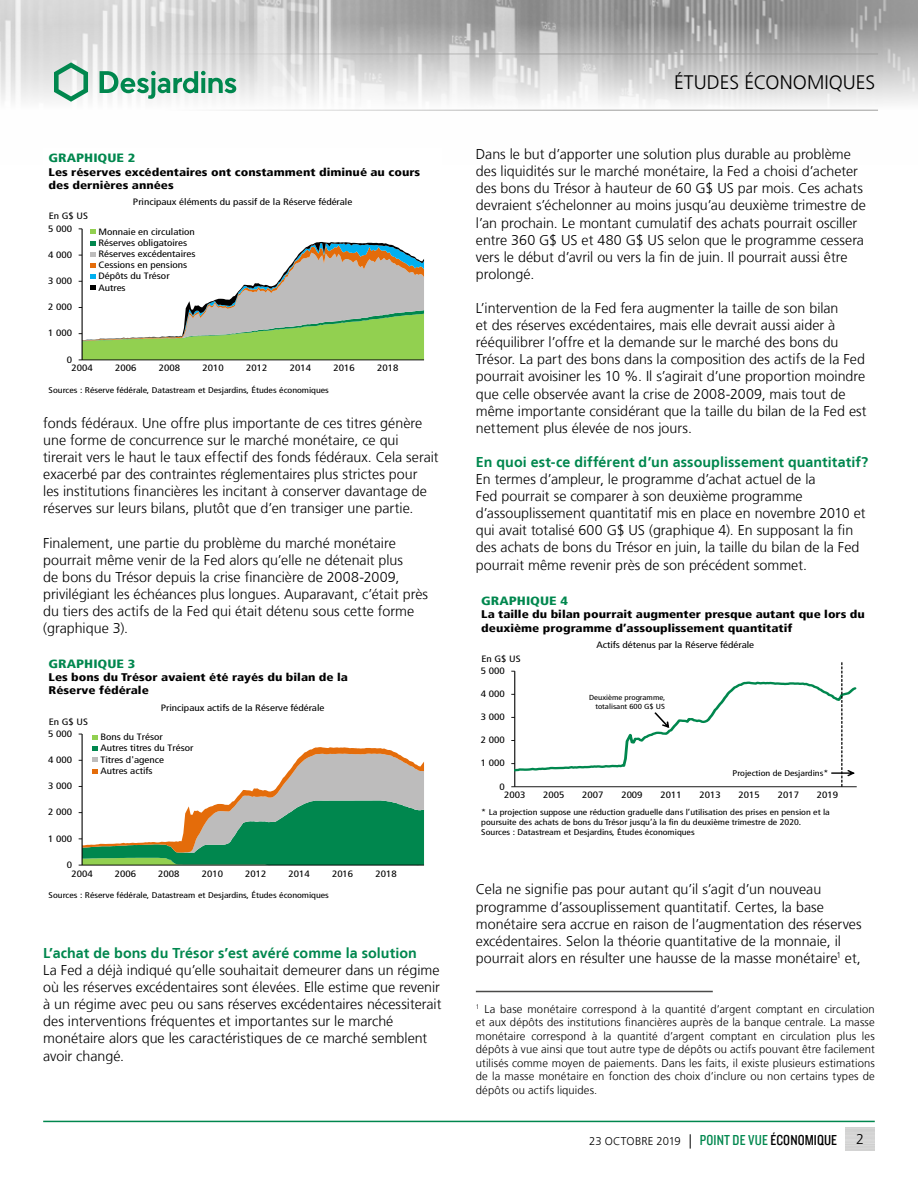
<style>
.page{position:relative;width:918px;height:1188px;background:#fff}
.page>*{position:absolute;margin:0;border:0;box-sizing:border-box;transform-origin:0 0}
.t1{font:300 19.5px "Frutiger LT";color:#000}
.t2{font:300 14.25px/17.1px "Frutiger LT";color:#000}
.t3{font:700 14.25px "Frutiger LT";letter-spacing:.005em;color:#00874e}
.t4{font:900 condensed 12px "Frutiger LT";color:#00874e;scale:1.2 1}
.t5{font:300 11.25px/13.5px "Frutiger LT";letter-spacing:.01em;color:#000;text-align:justify}
.t6{font:900 condensed 11.1px/13.2px "Frutiger LT";color:#000;scale:1.2 1}
.t7{font:condensed 9.3px "Frutiger LT";color:#000;scale:1.2 1}
.t8{font:condensed 9.15px/11.2px "Frutiger LT";color:#000;scale:1.2 1}
.t9{font:condensed 8.25px/9.9px "Frutiger LT";color:#000;scale:1.2 1}
.t10{font:condensed 7.35px/8.9px "Frutiger LT";color:#000;text-align:right;scale:1.2 1}
.s1{font-size:14.25px}
.s2{font-family:"Knockout 29 Junior Ltweight";font-weight:400;font-size:15px;color:#00874e}
.s3{font-family:"Knockout 29 Junior Ltweight";font-weight:400;font-size:15px}
</style>
<div class="page">
<img style="left:0;top:0;width:918px;height:110px">
<hr style="left:0;top:54px;width:878px;height:1px;background:#9d9d9c">
<hr style="left:0;top:110px;width:878px;height:1px;background:#9d9d9c">
<svg style="left:54px;top:62px;width:34px;height:40px"></svg>
<svg style="left:100px;top:71px;width:136px;height:28px"></svg>
<hr style="left:43px;top:1121px;width:832px;height:1px;background:#00874e">
<hr style="left:82px;top:734px;width:1px;height:131px;background:#000">
<svg style="left:92px;top:735px;width:6px;height:5px"></svg>
<svg style="left:79px;top:746px;width:345px;height:120px"></svg>
<svg style="left:511px;top:662px;width:346px;height:125px"></svg>
<hr style="left:82px;top:229px;width:1px;height:131px;background:#000">
<svg style="left:90px;top:229px;width:6px;height:5px"></svg>
<svg style="left:79px;top:241px;width:345px;height:120px"></svg>
<hr style="left:476px;top:991px;width:237px;height:1px;background:#4a4a49">
<p class="t4" style="left:49px;top:151px;width:74px">GRAPHIQUE 2</p>
<p class="t6" style="left:49px;top:166px;width:311px">Les réserves excédentaires ont constamment diminué au cours des dernières années</p>
<p class="t8" style="left:49px;top:211px;width:34px">En G$ US</p>
<p class="t7" style="left:48px;top:223px;width:21px">5 000</p>
<p class="t8" style="left:48px;top:249px;width:21px">4 000</p>
<p class="t8" style="left:48px;top:275px;width:21px">3 000</p>
<p class="t8" style="left:48px;top:302px;width:21px">2 000</p>
<p class="t8" style="left:48px;top:328px;width:21px">1 000</p>
<p class="t7" style="left:67px;top:354px;width:6px">0</p>
<p class="t8" style="left:133px;top:197px;width:184px">Principaux éléments du passif de la Réserve fédérale</p>
<p class="t8" style="left:98px;top:226px;width:82px">Monnaie en circulation<br>Réserves obligatoires<br>Réserves excédentaires<br>Cessions en pensions<br>Dépôts du Trésor<br>Autres</p>
<p class="t8" style="left:71px;top:363px;width:19px">2004</p>
<p class="t8" style="left:115px;top:363px;width:19px">2006</p>
<p class="t8" style="left:159px;top:363px;width:19px">2008</p>
<p class="t8" style="left:202px;top:363px;width:19px">2010</p>
<p class="t8" style="left:246px;top:363px;width:19px">2012</p>
<p class="t8" style="left:290px;top:363px;width:19px">2014</p>
<p class="t8" style="left:333px;top:363px;width:19px">2016</p>
<p class="t8" style="left:377px;top:363px;width:19px">2018</p>
<p class="t9" style="left:49px;top:385px;width:235px">Sources : Réserve fédérale, Datastream et Desjardins, Études économiques</p>
<p class="t2" style="left:43px;top:415px;width:397px">fonds fédéraux. Une offre plus importante de ces titres génère une forme de concurrence sur le marché monétaire, ce qui tirerait vers le haut le taux effectif des fonds fédéraux. Cela serait exacerbé par des contraintes réglementaires plus strictes pour<br>les institutions financières les incitant à conserver davantage de réserves sur leurs bilans, plutôt que d’en transiger une partie.</p>
<p class="t2" style="left:43px;top:534px;width:386px">Finalement, une partie du problème du marché monétaire pourrait même venir de la Fed alors qu’elle ne détenait plus<br>de bons du Trésor depuis la crise financière de 2008‑2009, privilégiant les échéances plus longues. Auparavant, c’était près du tiers des actifs de la Fed qui était détenu sous cette forme (graphique 3).</p>
<p class="t4" style="left:49px;top:656px;width:74px">GRAPHIQUE 3</p>
<p class="t6" style="left:49px;top:671px;width:251px">Les bons du Trésor avaient été rayés du bilan de la<br>Réserve fédérale</p>
<p class="t8" style="left:49px;top:716px;width:34px">En G$ US</p>
<p class="t7" style="left:48px;top:728px;width:21px">5 000</p>
<p class="t8" style="left:48px;top:754px;width:21px">4 000</p>
<p class="t8" style="left:48px;top:780px;width:21px">3 000</p>
<p class="t8" style="left:48px;top:807px;width:21px">2 000</p>
<p class="t8" style="left:48px;top:833px;width:21px">1 000</p>
<p class="t7" style="left:67px;top:859px;width:6px">0</p>
<p class="t8" style="left:161px;top:702px;width:138px">Principaux actifs de la Réserve fédérale</p>
<p class="t8" style="left:100px;top:731px;width:79px">Bons du Trésor<br>Autres titres du Trésor<br>Titres d'agence<br>Autres actifs</p>
<p class="t8" style="left:71px;top:868px;width:19px">2004</p>
<p class="t8" style="left:115px;top:868px;width:19px">2006</p>
<p class="t8" style="left:158px;top:868px;width:19px">2008</p>
<p class="t8" style="left:202px;top:868px;width:19px">2010</p>
<p class="t8" style="left:245px;top:868px;width:19px">2012</p>
<p class="t8" style="left:289px;top:868px;width:19px">2014</p>
<p class="t8" style="left:332px;top:868px;width:19px">2016</p>
<p class="t8" style="left:375px;top:868px;width:19px">2018</p>
<p class="t9" style="left:49px;top:890px;width:235px">Sources : Réserve fédérale, Datastream et Desjardins, Études économiques</p>
<p class="t3" style="left:43px;top:945px;width:375px">L’achat de bons du Trésor s’est avéré comme la solution</p>
<p class="t2" style="left:43px;top:962px;width:400px">La Fed a déjà indiqué qu’elle souhaitait demeurer dans un régime où les réserves excédentaires sont élevées. Elle estime que revenir à un régime avec peu ou sans réserves excédentaires nécessiterait des interventions fréquentes et importantes sur le marché monétaire alors que les caractéristiques de ce marché semblent avoir changé.</p>
<h1 class="t1" style="left:674px;top:72px;width:203px">ÉTUDES ÉCONOMIQUES</h1>
<p class="t2" style="left:476px;top:146px;width:392px">Dans le but d’apporter une solution plus durable au problème des liquidités sur le marché monétaire, la Fed a choisi d’acheter des bons du Trésor à hauteur de 60 G$ US par mois. Ces achats devraient s’échelonner au moins jusqu’au deuxième trimestre de l’an prochain. Le montant cumulatif des achats pourrait osciller entre 360 G$ US et 480 G$ US selon que le programme cessera vers le début d’avril ou vers la fin de juin. Il pourrait aussi être prolongé.</p>
<p class="t2" style="left:476px;top:300px;width:392px">L’intervention de la Fed fera augmenter la taille de son bilan<br>et des réserves excédentaires, mais elle devrait aussi aider à rééquilibrer l’offre et la demande sur le marché des bons du Trésor. La part des bons dans la composition des actifs de la Fed pourrait avoisiner les 10 %. Il s’agirait d’une proportion moindre que celle observée avant la crise de 2008‑2009, mais tout de même importante considérant que la taille du bilan de la Fed est nettement plus élevée de nos jours.</p>
<p class="t3" style="left:476px;top:454px;width:394px">En quoi est-ce différent d’un assouplissement quantitatif?</p>
<p class="t2" style="left:476px;top:471px;width:391px">En termes d’ampleur, le programme d’achat actuel de la<br>Fed pourrait se comparer à son deuxième programme d’assouplissement quantitatif mis en place en novembre 2010 et qui avait totalisé 600 G$ US (graphique 4). En supposant la fin des achats de bons du Trésor en juin, la taille du bilan de la Fed pourrait même revenir près de son précédent sommet.</p>
<p class="t4" style="left:481px;top:593px;width:74px">GRAPHIQUE 4</p>
<p class="t6" style="left:481px;top:608px;width:321px">La taille du bilan pourrait augmenter presque autant que lors du deuxième programme d’assouplissement quantitatif</p>
<p class="t8" style="left:481px;top:653px;width:34px">En G$ US</p>
<p class="t7" style="left:481px;top:665px;width:21px">5 000</p>
<p class="t8" style="left:481px;top:688px;width:21px">4 000</p>
<p class="t8" style="left:481px;top:711px;width:21px">3 000</p>
<p class="t8" style="left:481px;top:735px;width:21px">2 000</p>
<p class="t8" style="left:481px;top:758px;width:21px">1 000</p>
<p class="t7" style="left:499px;top:781px;width:6px">0</p>
<p class="t8" style="left:596px;top:639px;width:133px">Actifs détenus par la Réserve fédérale</p>
<p class="t10" style="left:589px;top:693px;width:65px">Deuxième programme, totalisant 600 G$ US</p>
<p class="t9" style="left:733px;top:768px;width:81px">Projection de Desjardins*</p>
<p class="t8" style="left:504px;top:790px;width:19px">2003</p>
<p class="t8" style="left:543px;top:790px;width:19px">2005</p>
<p class="t8" style="left:582px;top:790px;width:19px">2007</p>
<p class="t8" style="left:621px;top:790px;width:19px">2009</p>
<p class="t8" style="left:660px;top:790px;width:19px">2011</p>
<p class="t8" style="left:700px;top:790px;width:19px">2013</p>
<p class="t8" style="left:739px;top:790px;width:19px">2015</p>
<p class="t8" style="left:778px;top:790px;width:19px">2017</p>
<p class="t8" style="left:817px;top:790px;width:19px">2019</p>
<p class="t9" style="left:481px;top:808px;width:292px">* La projection suppose une réduction graduelle dans l’utilisation des prises en pension et la poursuite des achats de bons du Trésor jusqu’à la fin du deuxième trimestre de 2020.<br>Sources : Datastream et Desjardins, Études économiques</p>
<p class="t2" style="left:476px;top:881px;width:387px">Cela ne signifie pas pour autant qu’il s’agit d’un nouveau programme d’assouplissement quantitatif. Certes, la base monétaire sera accrue en raison de l’augmentation des réserves excédentaires. Selon la théorie quantitative de la monnaie, il pourrait alors en résulter une hausse de la masse monétaire<sup>1</sup> et,</p>
<p class="t5" style="left:476px;top:1002px;width:400px"><sup>1</sup> La base monétaire correspond à la quantité d’argent comptant en circulation et aux dépôts des institutions financières auprès de la banque centrale. La masse monétaire correspond à la quantité d’argent comptant en circulation plus les dépôts à vue ainsi que tout autre type de dépôts ou actifs pouvant être facilement utilisés comme moyen de paiements. Dans les faits, il existe plusieurs estimations de la masse monétaire en fonction des choix d’inclure ou non certains types de dépôts ou actifs liquides.</p>
<p class="t5" style="left:589px;top:1135px;width:249px">23 OCTOBRE 2019 <span class="s1">|</span> <span class="s2">POINT DE VUE</span> <span class="s3">ÉCONOMIQUE</span></p>
<p class="t2" style="left:856px;top:1131px;width:9px">2</p>
</div>
